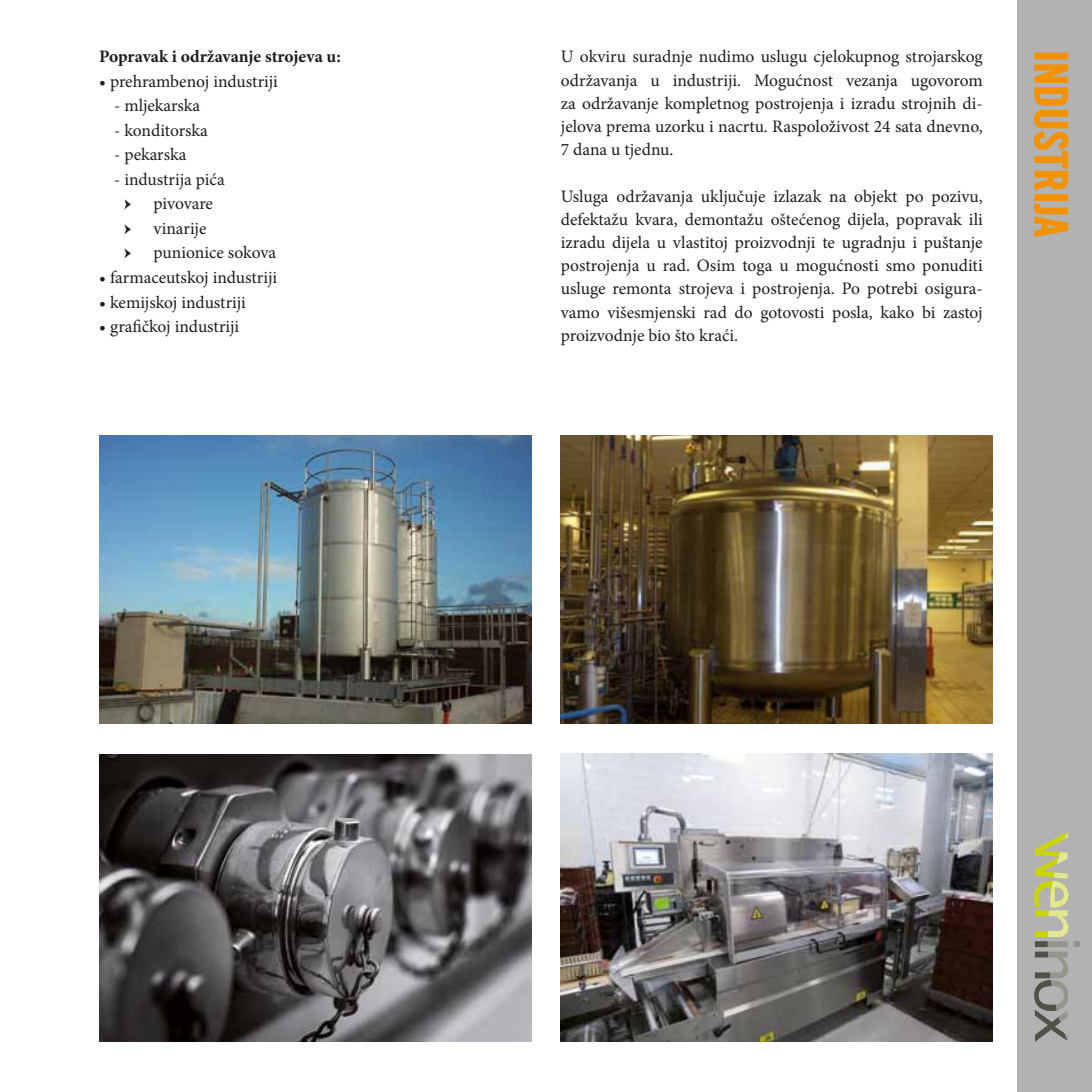
<style>
.page{position:relative;width:1092px;height:1092px;background:#fff}
.page>*{position:absolute;margin:0;border:0;box-sizing:border-box;transform-origin:0 0}
.t1{font:45.5px "Trade Gothic Bold Condensed Twenty";color:#f39200}
.t2{font:17.5px/23.1px "Minion Pro";letter-spacing:-.005em;color:#1d1d1b;text-align:justify}
.t3{font:700 17.5px "Minion Pro";color:#1d1d1b}
</style>
<div class="page">
<img style="left:561px;top:754px;width:431px;height:287px">
<div style="left:1017px;top:0;width:74px;height:1091px;background:#b2b2b2"></div>
<div style="left:1034px;top:53px;width:33px;height:6px;border:1px solid #f39200"></div>
<svg style="left:1033px;top:64px;width:35px;height:126px"></svg>
<div style="left:1034px;top:194px;width:33px;height:7px;border:1px solid #f39200"></div>
<svg style="left:1033px;top:203px;width:35px;height:34px"></svg>
<svg style="left:1034px;top:832px;width:45px;height:209px"></svg>
<img style="left:99px;top:754px;width:432px;height:287px">
<img style="left:99px;top:436px;width:432px;height:287px">
<img style="left:561px;top:436px;width:431px;height:287px">
<p class="t3" style="left:99px;top:44px;width:243px">Popravak i održavanje strojeva u:</p>
<p class="t2" style="left:99px;top:70px;width:180px">• prehrambenoj industriji</p>
<p class="t2" style="left:114px;top:94px;width:88px">- mljekarska</p>
<p class="t2" style="left:114px;top:119px;width:95px">- konditorska</p>
<p class="t2" style="left:114px;top:143px;width:74px">- pekarska</p>
<p class="t2" style="left:114px;top:168px;width:112px">- industrija pića</p>
<p class="t2" style="left:124px;top:192px;width:90px">→ pivovare</p>
<p class="t2" style="left:124px;top:217px;width:84px">→ vinarije</p>
<p class="t2" style="left:124px;top:241px;width:154px">→ punionice sokova</p>
<p class="t2" style="left:99px;top:266px;width:179px">• farmaceutskoj industriji</p>
<p class="t2" style="left:99px;top:290px;width:148px">• kemijskoj industriji</p>
<p class="t2" style="left:99px;top:315px;width:141px">• grafičkoj industriji</p>
<p class="t2" style="left:561px;top:45px;width:423px">U okviru suradnje nudimo uslugu cjelokupnog strojarskog održavanja u industriji. Mogućnost vezanja ugovorom za održavanje kompletnog postrojenja i izradu strojnih di&shy;jelova prema uzorku i nacrtu. Raspoloživost 24 sata dnevno, 7 dana u tjednu.</p>
<p class="t2" style="left:561px;top:184px;width:423px">Usluga održavanja uključuje izlazak na objekt po pozivu, defektažu kvara, demontažu oštećenog dijela, popravak ili izradu dijela u vlastitoj proizvodnji te ugradnju i puštanje postrojenja u rad. Osim toga u mogućnosti smo ponuditi usluge remonta strojeva i postrojenja. Po potrebi osigura&shy;vamo višesmjenski rad do gotovosti posla, kako bi zastoj proizvodnje bio što kraći.</p>
<h1 class="t1" style="left:1078px;top:50px;width:189px;rotate:90deg">INDUSTRIJA</h1>
</div>
